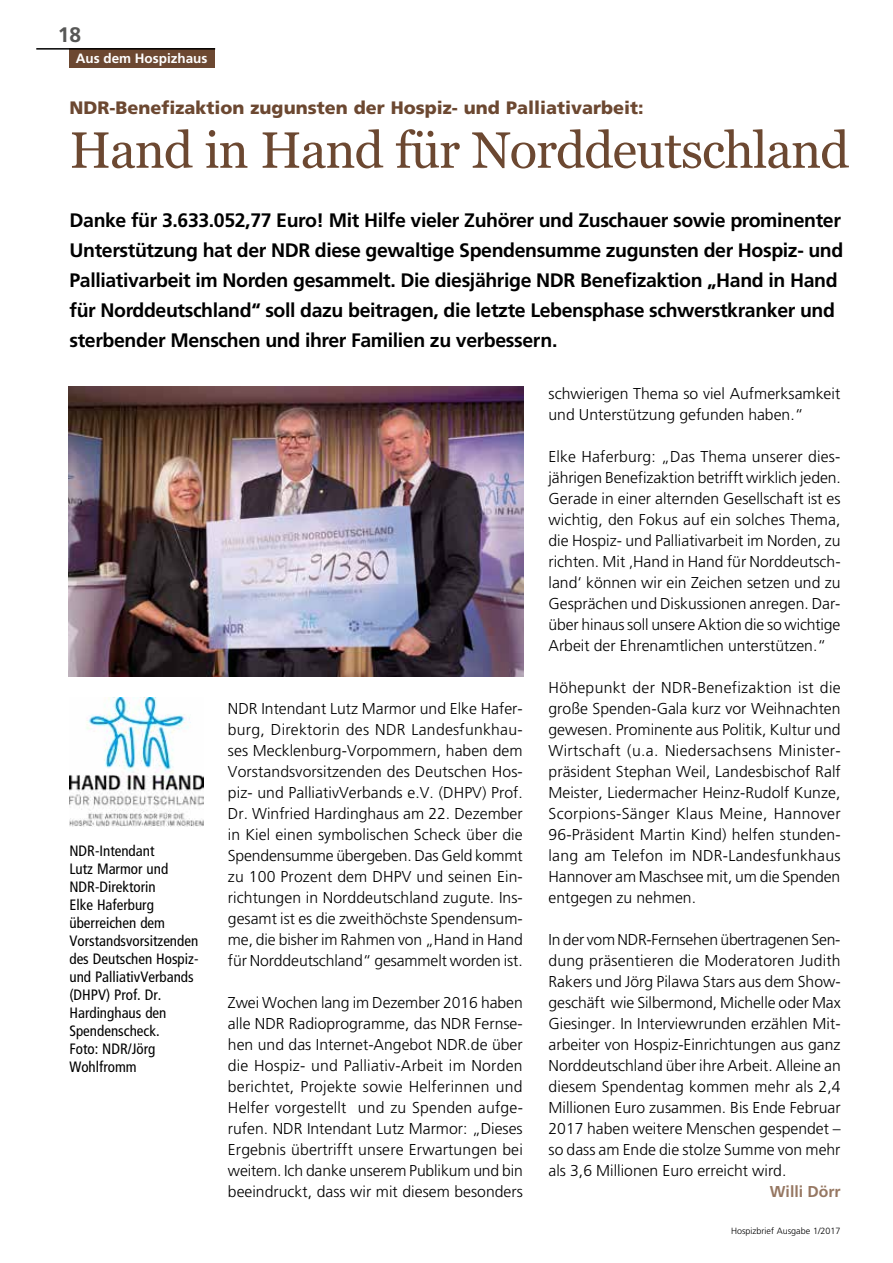
<style>
.page{position:relative;width:893px;height:1263px;background:#fff}
.page>*{position:absolute;margin:0;border:0;box-sizing:border-box;transform-origin:0 0}
.t1{font:51px "Georgia Pro";letter-spacing:-.02em;color:#6c4831}
.t2{font:700 21px "Frutiger LT";color:#575756}
.t3{font:700 19.5px/30px "Frutiger LT";letter-spacing:-.02em;color:#000}
.t4{font:900 18px "Frutiger LT";color:#6c4831}
.t5{font:300 15.75px/21px "Frutiger LT";color:#000;text-align:justify}
.t6{font:700 15.75px "Frutiger LT";color:#967762}
.t7{font:condensed 15px/18px "Frutiger";color:#000}
.t8{font:700 13.5px "Frutiger LT";color:#fff}
.t9{font:300 9px "Frutiger LT";color:#000}
</style>
<div class="page">
<div style="left:70px;top:49px;width:145px;height:19px;background:#6c4831"></div>
<hr style="left:36px;top:48px;width:179px;height:2px;background:#000">
<img style="left:68px;top:387px;width:455px;height:289px">
<img style="left:69px;top:697px;width:134px;height:129px">
<h2 class="t2" style="left:58px;top:23px;width:25px">18</h2>
<p class="t8" style="left:76px;top:50px;width:133px">Aus dem Hospizhaus</p>
<p class="t4" style="left:70px;top:97px;width:576px">NDR-Benefizaktion zugunsten der Hospiz- und Palliativarbeit:</p>
<h1 class="t1" style="left:70px;top:121px;width:781px">Hand in Hand für Norddeutschland</h1>
<p class="t3" style="left:70px;top:206px;width:775px">Danke für 3.633.052,77 Euro! Mit Hilfe vieler Zuhörer und Zuschauer sowie prominenter Unterstützung hat der NDR diese gewaltige Spendensumme zugunsten der Hospiz- und Palliativarbeit im Norden gesammelt. Die diesjährige NDR Benefizaktion „Hand in Hand für Norddeutschland“ soll dazu beitragen, die letzte Lebensphase schwerstkranker und sterbender Menschen und ihrer Familien zu verbessern.</p>
<p class="t7" style="left:69px;top:842px;width:130px">NDR-Intendant<br>Lutz Marmor und<br>NDR-Direktorin<br>Elke Haferburg überreichen dem<br>Vorstandsvorsitzenden des Deutschen Hospiz&shy;und PalliativVerbands (DHPV) Prof. Dr.<br>Hardinghaus den<br>Spendenscheck.<br>Foto: NDR/Jörg<br>Wohlfromm</p>
<p class="t5" style="left:228px;top:698px;width:297px">NDR Intendant Lutz Marmor und Elke Hafer&shy;burg, Direktorin des NDR Landesfunkhau&shy;ses Mecklenburg-Vorpommern, haben dem Vorstandsvorsitzenden des Deutschen Hos&shy;piz- und PalliativVerbands e.V. (DHPV) Prof.<br>Dr. Winfried Hardinghaus am 22. Dezember in Kiel einen symbolischen Scheck über die Spendensumme übergeben. Das Geld kommt zu 100 Prozent dem DHPV und seinen Ein&shy;richtungen in Norddeutschland zugute. Ins&shy;gesamt ist es die zweithöchste Spendensum&shy;me, die bisher im Rahmen von „Hand in Hand für Norddeutschland“ gesammelt worden ist.</p>
<p class="t5" style="left:228px;top:992px;width:296px">Zwei Wochen lang im Dezember 2016 haben alle NDR Radioprogramme, das NDR Fernse&shy;hen und das Internet-Angebot NDR.de über die Hospiz- und Palliativ-Arbeit im Norden berichtet, Projekte sowie Helferinnen und Helfer vorgestellt und zu Spenden aufge&shy;rufen. NDR Intendant Lutz Marmor: „Dieses Ergebnis übertrifft unsere Erwartungen bei weitem. Ich danke unserem Publikum und bin beeindruckt, dass wir mit diesem besonders</p>
<p class="t5" style="left:549px;top:383px;width:293px">schwierigen Thema so viel Aufmerksamkeit und Unterstützung gefunden haben.“</p>
<p class="t5" style="left:549px;top:446px;width:294px">Elke Haferburg: „Das Thema unserer dies&shy;jährigen Benefizaktion betrifft wirklich jeden.<br>Gerade in einer alternden Gesellschaft ist es wichtig, den Fokus auf ein solches Thema, die Hospiz- und Palliativarbeit im Norden, zu richten. Mit ‚Hand in Hand für Norddeutsch&shy;land‘ können wir ein Zeichen setzen und zu Gesprächen und Diskussionen anregen. Dar&shy;über hinaus soll unsere Aktion die so wichtige Arbeit der Ehrenamtlichen unterstützen.“</p>
<p class="t5" style="left:549px;top:677px;width:294px">Höhepunkt der NDR-Benefizaktion ist die große Spenden-Gala kurz vor Weihnachten gewesen. Prominente aus Politik, Kultur und Wirtschaft (u.a. Niedersachsens Minister&shy;präsident Stephan Weil, Landesbischof Ralf Meister, Liedermacher Heinz-Rudolf Kunze, Scorpions-Sänger Klaus Meine, Hannover 96-Präsident Martin Kind) helfen stunden&shy;lang am Telefon im NDR-Landesfunkhaus Hannover am Maschsee mit, um die Spenden entgegen zu nehmen.</p>
<p class="t5" style="left:549px;top:929px;width:294px">In der vom NDR-Fernsehen übertragenen Sen&shy;dung präsentieren die Moderatoren Judith Rakers und Jörg Pilawa Stars aus dem Show&shy;geschäft wie Silbermond, Michelle oder Max Giesinger. In Interviewrunden erzählen Mit&shy;arbeiter von Hospiz-Einrichtungen aus ganz Norddeutschland über ihre Arbeit. Alleine an diesem Spendentag kommen mehr als 2,4<br>Millionen Euro zusammen. Bis Ende Februar 2017 haben weitere Menschen gespendet – so dass am Ende die stolze Summe von mehr als 3,6 Millionen Euro erreicht wird.</p>
<p class="t6" style="left:770px;top:1182px;width:72px">Willi Dörr</p>
<p class="t9" style="left:731px;top:1225px;width:111px">Hospizbrief Ausgabe 1/2017</p>
</div>
